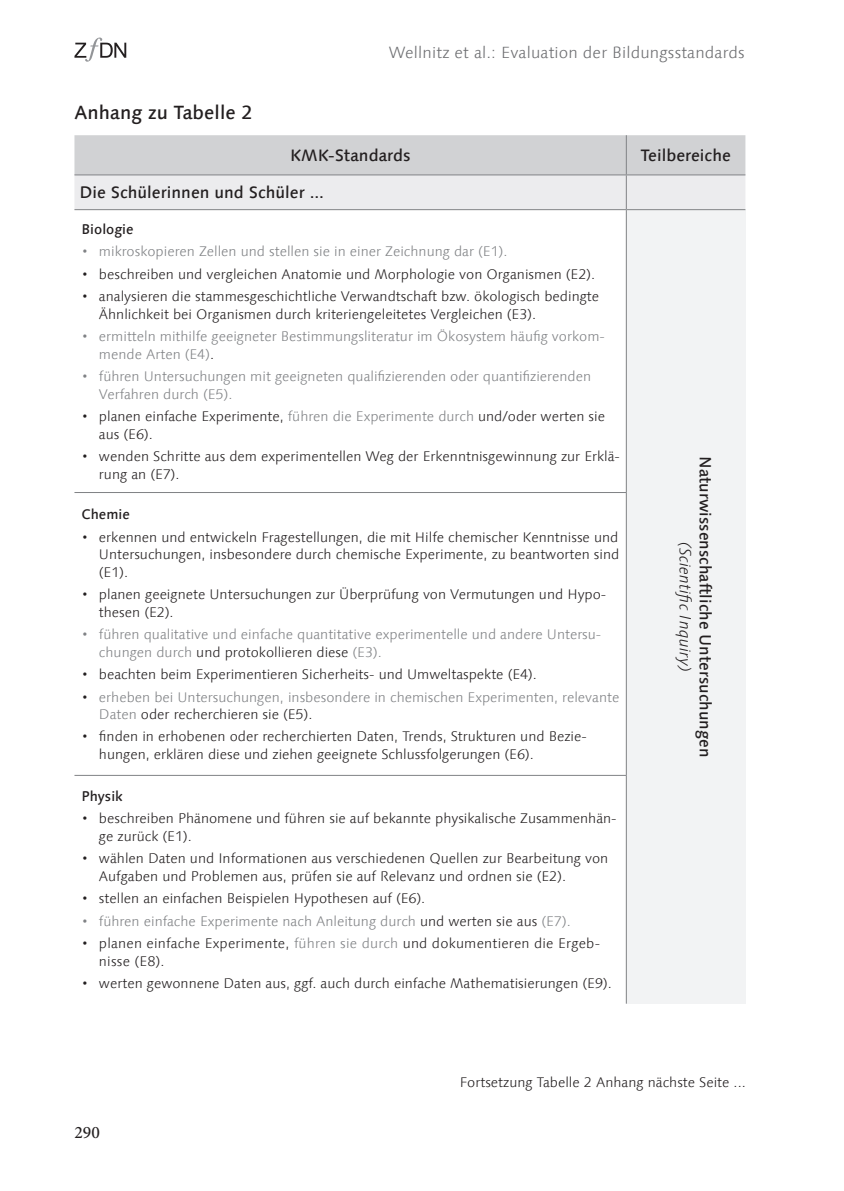
<style>
.page{position:relative;width:844px;height:1191px;background:#fff}
.page>*{position:absolute;margin:0;border:0;box-sizing:border-box;transform-origin:0 0}
.t1{font:500 19.25px "Linotype Syntax Com";letter-spacing:.005em;color:#231f20}
.t2{font:500 17.5px "Minion Pro";color:#231f20}
.t3{font:500 16.62px "Linotype Syntax Com";color:#231f20}
.t4{font:300 16.28px "Linotype Syntax Com";letter-spacing:.01em;color:#6c6d70}
.t5{font:500 16.28px "Linotype Syntax Com";color:#231f20}
.t6{font:italic 300 16.28px "Linotype Syntax Com";letter-spacing:.01em;color:#231f20}
.t7{font:300 14px/17.5px "Linotype Syntax Com";color:#231f20}
.t8{font:300 14px/17.5px "Linotype Syntax Com";color:#808285}
.t9{font:500 14px "Linotype Syntax Com";color:#231f20}
.s1{color:#231f20}
.s2{color:#808285}
</style>
<div class="page">
<svg style="left:74px;top:38px;width:52px;height:24px"></svg>
<svg style="left:74px;top:135px;width:671px;height:74px;background:#dddddf"></svg>
<div style="left:626px;top:210px;width:119px;height:793px;background:#f2f3f4"></div>
<hr style="left:625px;top:135px;width:1px;height:39px;background:#808285">
<hr style="left:74px;top:174px;width:552px;height:1px;background:#808285">
<hr style="left:626px;top:174px;width:119px;height:1px;background:#808285">
<hr style="left:625px;top:175px;width:1px;height:34px;background:#808285">
<hr style="left:74px;top:209px;width:552px;height:1px;background:#808285">
<hr style="left:626px;top:209px;width:119px;height:1px;background:#808285">
<hr style="left:625px;top:210px;width:1px;height:282px;background:#808285">
<hr style="left:74px;top:492px;width:552px;height:1px;background:#808285">
<hr style="left:625px;top:493px;width:1px;height:282px;background:#808285">
<hr style="left:74px;top:775px;width:552px;height:1px;background:#808285">
<hr style="left:625px;top:776px;width:1px;height:227px;background:#808285">
<h1 class="t1" style="left:74px;top:100px;width:180px">Anhang zu Tabelle 2</h1>
<p class="t4" style="left:389px;top:42px;width:357px">Wellnitz et al.: Evaluation der Bildungsstandards</p>
<p class="t3" style="left:290px;top:145px;width:122px">KMK-Standards</p>
<p class="t3" style="left:640px;top:145px;width:92px">Teilbereiche</p>
<p class="t3" style="left:79px;top:182px;width:246px">Die Schülerinnen und Schüler ...</p>
<p class="t9" style="left:81px;top:220px;width:54px">Biologie</p>
<p class="t8" style="left:81px;top:243px;width:427px">• mikroskopieren Zellen und stellen sie in einer Zeichnung dar (E1).</p>
<p class="t7" style="left:81px;top:265px;width:515px">• beschreiben und vergleichen Anatomie und Morphologie von Organismen (E2).</p>
<p class="t7" style="left:99px;top:288px;width:501px;text-indent:-18px">• analysieren die stammesgeschichtliche Verwandtschaft bzw. ökologisch bedingte<br>Ähnlichkeit bei Organismen durch kriteriengeleitetes Vergleichen (E3).</p>
<p class="t8" style="left:99px;top:328px;width:507px;text-indent:-18px">• ermitteln mithilfe geeigneter Bestimmungsliteratur im Ökosystem häufig vorkom&shy;mende Arten (E4)<span class="s1">.</span></p>
<p class="t8" style="left:99px;top:367px;width:493px;text-indent:-18px">• führen Untersuchungen mit geeigneten qualifizierenden oder quantifizierenden<br>Verfahren durch (E5).</p>
<p class="t7" style="left:99px;top:407px;width:507px;text-indent:-18px">• planen einfache Experimente, <span class="s2">führen die Experimente durch</span> und/oder werten sie aus (E6).</p>
<p class="t7" style="left:99px;top:447px;width:522px;text-indent:-18px">• wenden Schritte aus dem experimentellen Weg der Erkenntnisgewinnung zur Erklä&shy;rung an (E7).</p>
<p class="t5" style="left:715px;top:456px;width:302px;rotate:90deg">Naturwissenschaftliche Untersuchungen</p>
<p class="t9" style="left:81px;top:505px;width:50px">Chemie</p>
<p class="t7" style="left:99px;top:528px;width:522px;text-align:justify;text-indent:-18px">• erkennen und entwickeln Fragestellungen, die mit Hilfe chemischer Kenntnisse und Untersuchungen, insbesondere durch chemische Experimente, zu beantworten sind (E1).</p>
<p class="t7" style="left:99px;top:585px;width:508px;text-indent:-18px">• planen geeignete Untersuchungen zur Überprüfung von Vermutungen und Hypo&shy;thesen (E2).</p>
<p class="t8" style="left:99px;top:625px;width:504px;text-indent:-18px">• führen qualitative und einfache quantitative experimentelle und andere Untersu&shy;chungen durch <span class="s1">und protokollieren diese</span> (E3).</p>
<p class="t7" style="left:81px;top:665px;width:457px">• beachten beim Experimentieren Sicherheits- und Umweltaspekte (E4).</p>
<p class="t8" style="left:99px;top:688px;width:522px;text-indent:-18px"><span class="s1">•</span> erheben bei Untersuchungen, insbesondere in chemischen Experimenten, relevante<br>Daten <span class="s1">oder recherchieren sie (E5).</span></p>
<p class="t7" style="left:99px;top:728px;width:489px;text-indent:-18px">• finden in erhobenen oder recherchierten Daten, Trends, Strukturen und Bezie&shy;hungen, erklären diese und ziehen geeignete Schlussfolgerungen (E6).</p>
<p class="t9" style="left:81px;top:787px;width:43px">Physik</p>
<p class="t7" style="left:99px;top:810px;width:519px;text-indent:-18px">• beschreiben Phänomene und führen sie auf bekannte physikalische Zusammenhän&shy;ge zurück (E1).</p>
<p class="t7" style="left:99px;top:850px;width:510px;text-indent:-18px">• wählen Daten und Informationen aus verschiedenen Quellen zur Bearbeitung von<br>Aufgaben und Problemen aus, prüfen sie auf Relevanz und ordnen sie (E2).</p>
<p class="t7" style="left:81px;top:890px;width:345px">• stellen an einfachen Beispielen Hypothesen auf (E6).</p>
<p class="t8" style="left:81px;top:912px;width:490px">• führen einfache Experimente nach Anleitung durch <span class="s1">und werten sie aus</span> (E7).</p>
<p class="t7" style="left:99px;top:934px;width:502px;text-indent:-18px">• planen einfache Experimente, <span class="s2">führen sie durch</span> und dokumentieren die Ergeb&shy;nisse (E8).</p>
<p class="t7" style="left:81px;top:974px;width:531px">• werten gewonnene Daten aus, ggf. auch durch einfache Mathematisierungen (E9).</p>
<p class="t6" style="left:695px;top:542px;width:132px;rotate:90deg">(Scientific Inquiry)</p>
<p class="t2" style="left:74px;top:1120px;width:27px">290</p>
<p class="t7" style="left:460px;top:1073px;width:287px">Fortsetzung Tabelle 2 Anhang nächste Seite ...</p>
</div>
